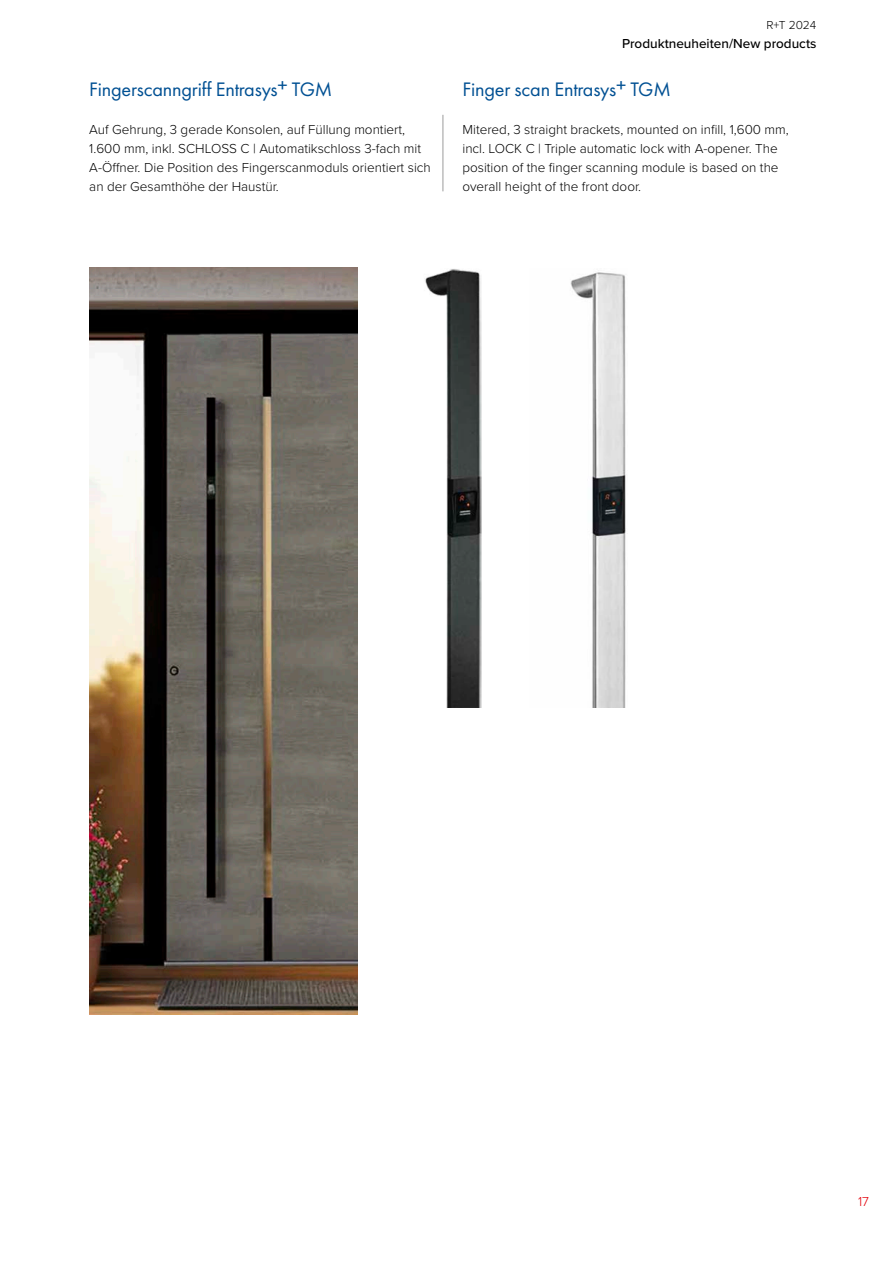
<style>
.page{position:relative;width:893px;height:1263px;background:#fff}
.page>*{position:absolute;margin:0;border:0;box-sizing:border-box;transform-origin:0 0}
.t1{font:20.25px "Futura PT";letter-spacing:-.01em;color:#005093}
.t2{font:300 13.5px/19.2px "Proxima Nova";color:#000}
.t3{font:500 13.5px "Proxima Nova";color:#000}
.t4{font:300 13.5px "Proxima Nova";color:#e3000a}
.t5{font:300 12px "Proxima Nova";color:#000}
</style>
<div class="page">
<img style="left:89px;top:268px;width:269px;height:746px">
<img style="left:570px;top:272px;width:56px;height:435px">
<img style="left:425px;top:269px;width:56px;height:439px">
<hr style="left:443px;top:115px;width:1px;height:76px;background:#9b9c9c">
<h1 class="t1" style="left:89px;top:77px;width:245px">Fingerscanngriff Entrasys+ TGM</h1>
<p class="t2" style="left:89px;top:119px;width:343px">Auf Gehrung, 3 gerade Konsolen, auf Füllung montiert, 1.600 mm, inkl. SCHLOSS C | Automatikschloss 3-fach mit A-Öffner. Die Position des Fingerscanmoduls orientiert sich an der Gesamthöhe der Haustür.</p>
<p class="t5" style="left:766px;top:16px;width:52px">R+T 2024</p>
<p class="t3" style="left:622px;top:33px;width:196px">Produktneuheiten/New products</p>
<h1 class="t1" style="left:462px;top:77px;width:210px">Finger scan Entrasys+ TGM</h1>
<p class="t2" style="left:462px;top:119px;width:328px">Mitered, 3 straight brackets, mounted on infill, 1,600 mm, incl. LOCK C | Triple automatic lock with A-opener. The position of the finger scanning module is based on the overall height of the front door.</p>
<p class="t4" style="left:858px;top:1191px;width:12px">17</p>
</div>
